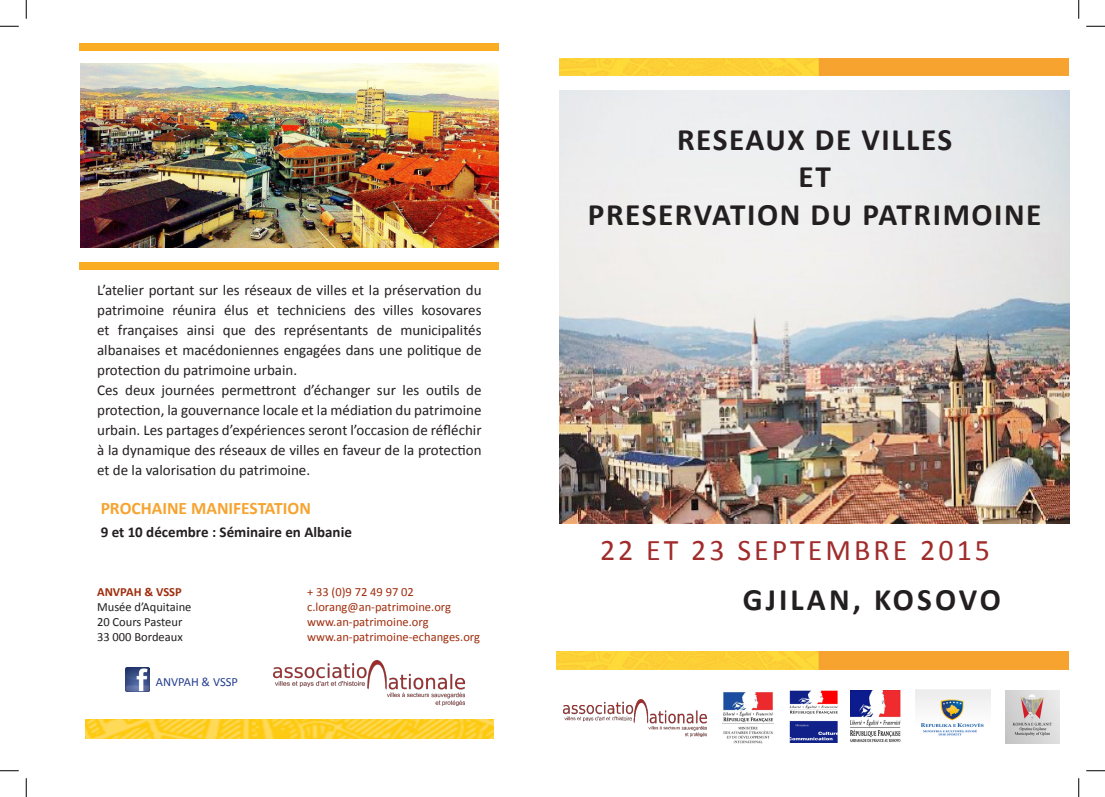
<style>
.page{position:relative;width:1105px;height:797px;background:#fff}
.page>*{position:absolute;margin:0;border:0;box-sizing:border-box;transform-origin:0 0}
.t1{font:700 31.25px "Calibri";letter-spacing:.05em;color:#231f20}
.t2{font:700 31.25px "Calibri";letter-spacing:.1em;color:#231f20}
.t3{font:30px "Calibri";letter-spacing:.1em;color:#a02c2c}
.t4{font:700 17.5px "Calibri";color:#f6a32f}
.t5{font:15px/20px "Calibri";color:#231f20;text-align:justify}
.t6{font:700 15px "Calibri";color:#231f20}
.t7{font:12.5px "Calibri";color:#a02e0e}
.t8{font:12.5px "Calibri";color:#231f20}
.t9{font:700 12.5px "Calibri";color:#a02e0e}
.t10{font:12.5px "Calibri";color:#253f8e}
</style>
<div class="page">
<img style="left:556px;top:652px;width:512px;height:17px">
<img style="left:560px;top:58px;width:508px;height:18px">
<img style="left:560px;top:90px;width:510px;height:433px">
<img style="left:563px;top:699px;width:144px;height:37px">
<img style="left:916px;top:690px;width:74px;height:46px">
<img style="left:1005px;top:690px;width:55px;height:53px">
<img style="left:723px;top:692px;width:51px;height:52px">
<img style="left:86px;top:719px;width:407px;height:19px">
<img style="left:125px;top:667px;width:24px;height:24px">
<div style="left:79px;top:44px;width:420px;height:7px;background:#faad23"></div>
<div style="left:79px;top:262px;width:420px;height:7px;background:#faad23"></div>
<img style="left:273px;top:660px;width:191px;height:45px">
<img style="left:80px;top:63px;width:419px;height:185px">
<img style="left:789px;top:691px;width:49px;height:51px">
<img style="left:850px;top:691px;width:51px;height:51px">
<svg style="left:0;top:25px;width:19px;height:2px"></svg>
<svg style="left:1086px;top:25px;width:19px;height:2px"></svg>
<svg style="left:0;top:770px;width:19px;height:1px"></svg>
<svg style="left:1086px;top:770px;width:19px;height:1px"></svg>
<svg style="left:25px;top:0;width:2px;height:19px"></svg>
<svg style="left:25px;top:778px;width:2px;height:19px"></svg>
<svg style="left:1078px;top:0;width:1px;height:19px"></svg>
<svg style="left:1078px;top:778px;width:1px;height:19px"></svg>
<p class="t5" style="left:97px;top:280px;width:386px">L’atelier portant sur les réseaux de villes et la préservation du patrimoine réunira élus et techniciens des villes kosovares et françaises ainsi que des représentants de municipalités albanaises et macédoniennes engagées dans une politique de protection du patrimoine urbain.</p>
<p class="t5" style="left:97px;top:380px;width:386px">Ces deux journées permettront d’échanger sur les outils de protection, la gouvernance locale et la médiation du patrimoine urbain. Les partages d’expériences seront l’occasion de réfléchir à la dynamique des réseaux de villes en faveur de la protection et de la valorisation du patrimoine.</p>
<p class="t4" style="left:101px;top:496px;width:212px">PROCHAINE MANIFESTATION</p>
<p class="t6" style="left:101px;top:521px;width:253px">9 et 10 décembre : Séminaire en Albanie</p>
<p class="t9" style="left:97px;top:582px;width:86px">ANVPAH &amp; VSSP</p>
<p class="t8" style="left:97px;top:597px;width:96px">Musée d’Aquitaine</p>
<p class="t8" style="left:97px;top:612px;width:87px">20 Cours Pasteur</p>
<p class="t8" style="left:97px;top:627px;width:87px">33 000 Bordeaux</p>
<p class="t10" style="left:156px;top:673px;width:84px">ANVPAH &amp; VSSP</p>
<p class="t7" style="left:307px;top:582px;width:108px">+ 33 (0)9 72 49 97 02</p>
<p class="t7" style="left:307px;top:597px;width:145px">c.lorang@an-patrimoine.org</p>
<p class="t7" style="left:307px;top:612px;width:123px">www.an-patrimoine.org</p>
<p class="t7" style="left:307px;top:627px;width:174px">www.an-patrimoine-echanges.org</p>
<p class="t1" style="left:677px;top:117px;width:277px">RESEAUX DE VILLES</p>
<p class="t1" style="left:798px;top:155px;width:34px">ET</p>
<p class="t1" style="left:588px;top:192px;width:455px">PRESERVATION DU PATRIMOINE</p>
<p class="t3" style="left:600px;top:529px;width:391px">22 ET 23 SEPTEMBRE 2015</p>
<p class="t2" style="left:743px;top:578px;width:260px">GJILAN, KOSOVO</p>
</div>
